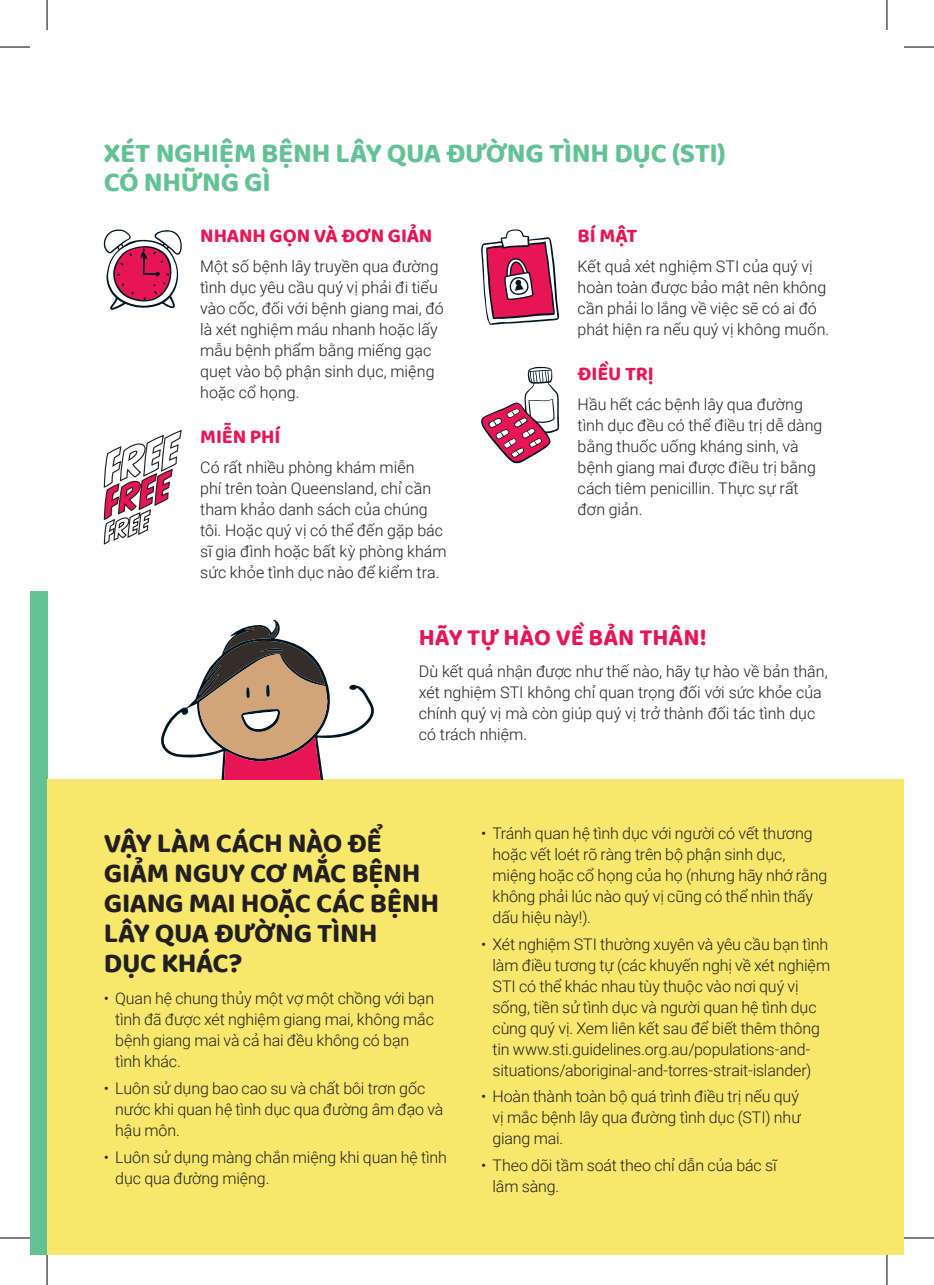
<style>
.page{position:relative;width:934px;height:1285px;background:#fff}
.page>*{position:absolute;margin:0;border:0;box-sizing:border-box;transform-origin:0 0}
.t1{font:700 28px/30px "Baloo 2";letter-spacing:-.015em;color:#231f20}
.t2{font:700 28px/30px "Baloo 2";letter-spacing:-.01em;color:#63c294}
.t3{font:700 24px "Baloo 2";color:#e71553}
.t4{font:700 20px "Baloo 2";letter-spacing:-.005em;color:#e71553}
.t5{font:300 16px/21px "Roboto";color:#231f20}
</style>
<div class="page">
<div style="left:30px;top:591px;width:17px;height:664px;background:#63c294"></div>
<div style="left:47px;top:780px;width:856px;height:475px;background:#f7e86d"></div>
<svg style="left:161px;top:619px;width:213px;height:161px"></svg>
<svg style="left:104px;top:229px;width:78px;height:81px"></svg>
<svg style="left:104px;top:430px;width:78px;height:114px"></svg>
<svg style="left:481px;top:229px;width:78px;height:96px"></svg>
<svg style="left:481px;top:367px;width:78px;height:96px"></svg>
<hr style="left:0;top:47px;width:30px;height:1px;background:#000">
<hr style="left:903px;top:47px;width:30px;height:1px;background:#000">
<hr style="left:0;top:1237px;width:30px;height:1px;background:#000">
<hr style="left:903px;top:1237px;width:30px;height:1px;background:#000">
<hr style="left:47px;top:0;width:1px;height:30px;background:#000">
<hr style="left:47px;top:1255px;width:1px;height:30px;background:#000">
<hr style="left:886px;top:0;width:1px;height:30px;background:#000">
<hr style="left:886px;top:1255px;width:1px;height:30px;background:#000">
<h1 class="t2" style="left:104px;top:137px;width:623px">XÉT NGHIỆM BỆNH LÂY QUA ĐƯỜNG TÌNH DỤC (STI)<br>CÓ NHỮNG GÌ</h1>
<p class="t4" style="left:200px;top:224px;width:233px">NHANH GỌN VÀ ĐƠN GIẢN</p>
<p class="t5" style="left:200px;top:255px;width:245px">Một số bệnh lây truyền qua đường tình dục yêu cầu quý vị phải đi tiểu vào cốc, đối với bệnh giang mai, đó là xét nghiệm máu nhanh hoặc lấy mẫu bệnh phẩm bằng miếng gạc quẹt vào bộ phận sinh dục, miệng hoặc cổ họng.</p>
<p class="t4" style="left:200px;top:424px;width:82px">MIỄN PHÍ</p>
<p class="t5" style="left:200px;top:456px;width:248px">Có rất nhiều phòng khám miễn<br>phí trên toàn Queensland, chỉ cần tham khảo danh sách của chúng tôi. Hoặc quý vị có thể đến gặp bác sĩ gia đình hoặc bất kỳ phòng khám sức khỏe tình dục nào để kiểm tra.</p>
<p class="t4" style="left:577px;top:224px;width:61px">BÍ MẬT</p>
<p class="t5" style="left:577px;top:255px;width:253px">Kết quả xét nghiệm STI của quý vị hoàn toàn được bảo mật nên không cần phải lo lắng về việc sẽ có ai đó phát hiện ra nếu quý vị không muốn.</p>
<p class="t4" style="left:577px;top:361px;width:78px">ĐIỀU TRỊ</p>
<p class="t5" style="left:577px;top:393px;width:246px">Hầu hết các bệnh lây qua đường tình dục đều có thể điều trị dễ dàng bằng thuốc uống kháng sinh, và bệnh giang mai được điều trị bằng cách tiêm penicillin. Thực sự rất đơn giản.</p>
<h2 class="t3" style="left:418px;top:622px;width:289px">HÃY TỰ HÀO VỀ BẢN THÂN!</h2>
<p class="t5" style="left:418px;top:660px;width:410px">Dù kết quả nhận được như thế nào, hãy tự hào về bản thân, xét nghiệm STI không chỉ quan trọng đối với sức khỏe của chính quý vị mà còn giúp quý vị trở thành đối tác tình dục có trách nhiệm.</p>
<h1 class="t1" style="left:104px;top:827px;width:336px">VẬY LÀM CÁCH NÀO ĐỂ<br>GIẢM NGUY CƠ MẮC BỆNH<br>GIANG MAI HOẶC CÁC BỆNH<br>LÂY QUA ĐƯỜNG TÌNH<br>DỤC KHÁC?</h1>
<p class="t5" style="left:115px;top:987px;width:320px;text-indent:-11px">• Quan hệ chung thủy một vợ một chồng với bạn tình đã được xét nghiệm giang mai, không mắc bệnh giang mai và cả hai đều không có bạn tình khác.</p>
<p class="t5" style="left:115px;top:1077px;width:330px;text-indent:-11px">• Luôn sử dụng bao cao su và chất bôi trơn gốc nước khi quan hệ tình dục qua đường âm đạo và hậu môn.</p>
<p class="t5" style="left:115px;top:1145px;width:333px;text-indent:-11px">• Luôn sử dụng màng chắn miệng khi quan hệ tình dục qua đường miệng.</p>
<p class="t5" style="left:492px;top:822px;width:336px;text-indent:-11px">• Tránh quan hệ tình dục với người có vết thương hoặc vết loét rõ ràng trên bộ phận sinh dục, miệng hoặc cổ họng của họ (nhưng hãy nhớ rằng không phải lúc nào quý vị cũng có thể nhìn thấy dấu hiệu này!).</p>
<p class="t5" style="left:492px;top:933px;width:339px;text-indent:-11px">• Xét nghiệm STI thường xuyên và yêu cầu bạn tình làm điều tương tự (các khuyến nghị về xét nghiệm STI có thể khác nhau tùy thuộc vào nơi quý vị sống, tiền sử tình dục và người quan hệ tình dục cùng quý vị. Xem liên kết sau để biết thêm thông tin www.sti.guidelines.org.au/populations-and&shy;situations/aboriginal-and-torres-strait-islander)</p>
<p class="t5" style="left:492px;top:1085px;width:309px;text-align:justify;text-indent:-11px">• Hoàn thành toàn bộ quá trình điều trị nếu quý vị mắc bệnh lây qua đường tình dục (STI) như giang mai.</p>
<p class="t5" style="left:492px;top:1154px;width:285px;text-indent:-11px">• Theo dõi tầm soát theo chỉ dẫn của bác sĩ lâm sàng.</p>
</div>
